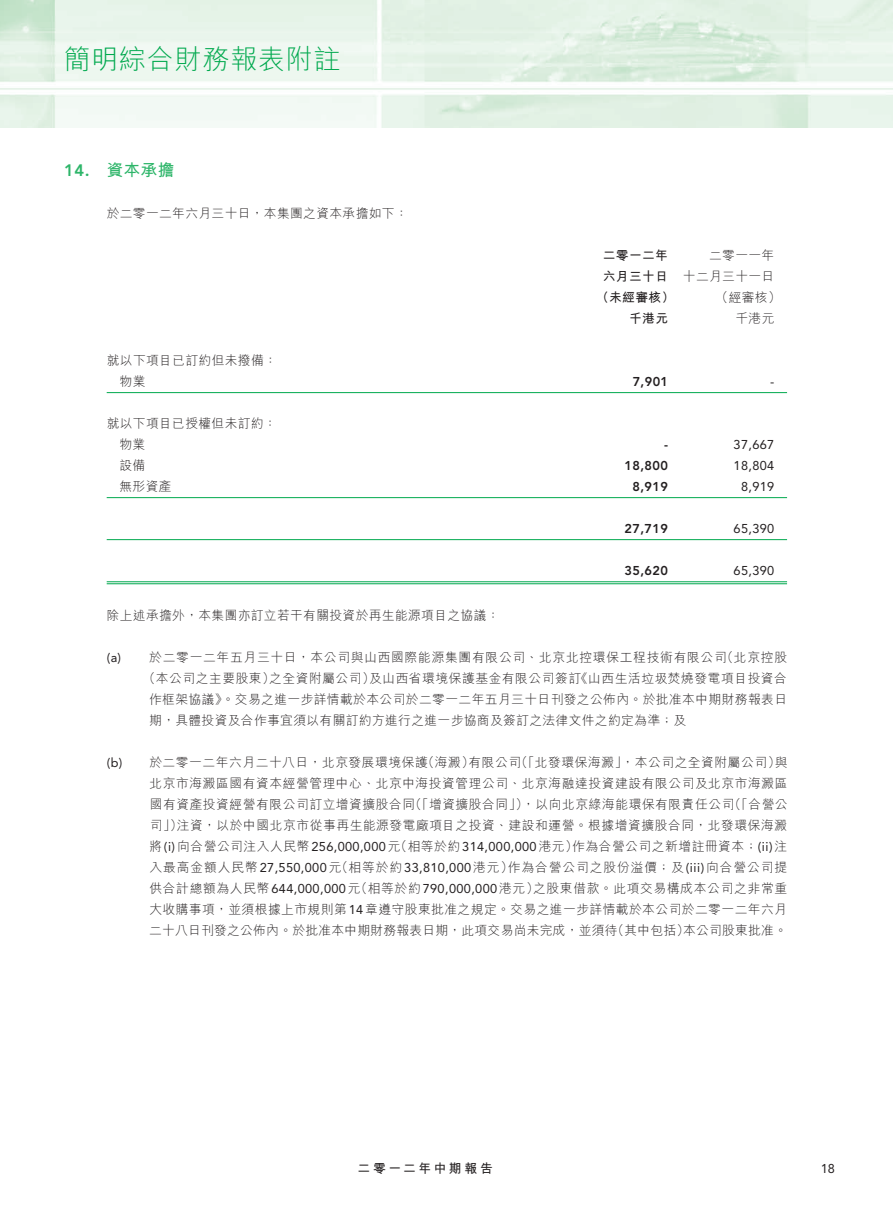
<style>
.page{position:relative;width:893px;height:1212px;background:#fff}
.page>*{position:absolute;margin:0;border:0;box-sizing:border-box;transform-origin:0 0}
.t1{font:300 27px "M Hei HK";letter-spacing:.03em;color:#00a94e}
.t2{font:700 16.5px "M Hei HK";color:#2db569}
.t3{font:800 16.5px "Avenir";color:#2db569}
.t4{font:300 12.75px/21px "M Hei HK";letter-spacing:.04em;color:#231f20}
.t5{font:12.75px "Avenir";letter-spacing:.03em;color:#231f20}
.t6{font:300 12.75px "M Hei HK";letter-spacing:.02em;color:#231f20}
.t7{font:800 12.75px "Avenir";letter-spacing:.03em;color:#231f20}
.t8{font:300 12.75px "M Hei HK";letter-spacing:.07em;color:#231f20}
.t9{font:700 12.75px/21px "M Hei HK";letter-spacing:.03em;color:#231f20}
.t10{font:700 12.75px "M Hei HK";letter-spacing:.205em;color:#231f20}
.s1{font-family:"M Hei HK";font-weight:300}
.s2{font-family:"Avenir";font-weight:400}
</style>
<div class="page">
<img style="left:0;top:0;width:893px;height:128px">
<svg style="left:574px;top:393px;width:107px;height:148px"></svg>
<hr style="left:107px;top:392px;width:680px;height:1px;background:#00a94e">
<hr style="left:107px;top:497px;width:680px;height:1px;background:#00a94e">
<hr style="left:107px;top:539px;width:680px;height:1px;background:#00a94e">
<hr style="left:107px;top:581px;width:680px;height:1px;background:#00a94e">
<hr style="left:107px;top:583px;width:680px;height:1px;background:#00a94e">
<h1 class="t1" style="left:64px;top:40px;width:278px">簡明綜合財務報表附註</h1>
<p class="t3" style="left:64px;top:161px;width:27px">14.</p>
<p class="t2" style="left:107px;top:158px;width:69px">資本承擔</p>
<p class="t4" style="left:107px;top:203px;width:303px">於二零一二年六月三十日，本集團之資本承擔如下：</p>
<p class="t4" style="left:107px;top:350px;width:172px">就以下項目已訂約但未撥備：</p>
<p class="t4" style="left:120px;top:371px;width:27px">物業</p>
<p class="t4" style="left:107px;top:413px;width:172px">就以下項目已授權但未訂約：</p>
<p class="t4" style="left:119px;top:434px;width:27px">物業</p>
<p class="t4" style="left:119px;top:455px;width:27px">設備</p>
<p class="t4" style="left:119px;top:476px;width:54px">無形資產</p>
<p class="t4" style="left:107px;top:604px;width:394px">除上述承擔外，本集團亦訂立若干有關投資於再生能源項目之協議：</p>
<p class="t9" style="left:603px;top:244px;width:67px">二零一二年六月三十日</p>
<p class="t4" style="left:709px;top:245px;width:67px">二零一一年</p>
<p class="t4" style="left:683px;top:266px;width:93px">十二月三十一日</p>
<p class="t4" style="left:716px;top:287px;width:67px">（經審核(</p>
<p class="t9" style="left:596px;top:286px;width:80px">（未經審核）</p>
<p class="t9" style="left:629px;top:307px;width:41px">千港元</p>
<p class="t4" style="left:735px;top:308px;width:40px">千港元</p>
<p class="t7" style="left:633px;top:374px;width:37px">7,901</p>
<p class="t5" style="left:770px;top:374px;width:6px">-</p>
<p class="t7" style="left:664px;top:437px;width:6px">-</p>
<p class="t5" style="left:734px;top:437px;width:42px">37,667</p>
<p class="t7" style="left:625px;top:458px;width:45px">18,800</p>
<p class="t5" style="left:734px;top:458px;width:42px">18,804</p>
<p class="t7" style="left:633px;top:479px;width:37px">8,919</p>
<p class="t5" style="left:741px;top:479px;width:35px">8,919</p>
<p class="t7" style="left:625px;top:521px;width:45px">27,719</p>
<p class="t5" style="left:733px;top:521px;width:42px">65,390</p>
<p class="t7" style="left:625px;top:563px;width:45px">35,620</p>
<p class="t5" style="left:733px;top:563px;width:42px">65,390</p>
<p class="t5" style="left:107px;top:650px;width:16px">)a(</p>
<p class="t5" style="left:107px;top:755px;width:17px">b( )</p>
<p class="t4" style="left:721px;top:646px;width:68px">（北京控股</p>
<p class="t4" style="left:149px;top:646px;width:579px">於二零一二年五月三十日，本公司與山西國際能源集團有限公司、北京北控環保工程技術有限公司</p>
<p class="t4" style="left:149px;top:667px;width:639px;text-indent:-6px">（本公司之主要股東）<br>作框架協議》。交易之進一步詳情載於本公司於二零一二年五月三十日刊發之公佈內。於批准本中期財務報表日期，具體投資及合作事宜須以有關訂約方進行之進一步協商及簽訂之法律文件之約定為準；及</p>
<p class="t4" style="left:515px;top:751px;width:274px">（「北發環保海澱，」本公司之全資附屬公司與）</p>
<p class="t4" style="left:269px;top:667px;width:107px">之全資附屬公司）</p>
<p class="t4" style="left:575px;top:667px;width:213px">《山西生活垃圾焚燒發電項目投資合</p>
<p class="t4" style="left:369px;top:667px;width:214px">及山西省環境保護基金有限公司簽訂</p>
<p class="t4" style="left:422px;top:751px;width:54px">（海澱）</p>
<p class="t4" style="left:149px;top:751px;width:280px">於二零一二年六月二十八日，北京發展環境保護</p>
<p class="t4" style="left:468px;top:751px;width:54px">有限公司</p>
<p class="t4" style="left:150px;top:772px;width:640px;text-align:right">北京市海澱區國有資本經營管理中心、北京中海投資管理公司、北京海融達投資建設有限公司及北京市海澱區（「合營公</p>
<p class="t4" style="left:409px;top:793px;width:121px">（「增資擴股合同」）</p>
<p class="t4" style="left:522px;top:793px;width:214px">，以向北京綠海能環保有限責任公司</p>
<p class="t4" style="left:177px;top:793px;width:612px;text-indent:-27px">國有資產投資經營有限公司訂立增資擴股合同<br>注資，以於中國北京市從事再生能源發電廠項目之投資、建設和運營。根據增資擴股合同，北發環保海澱</p>
<p class="t4" style="left:150px;top:814px;width:34px">司」）</p>
<p class="t5" style="left:149px;top:839px;width:430px"><span class="s1">將</span> )i( <span class="s1">向合營公司注入人民幣</span>256,000,000 <span class="s1">（元相等於約</span>314,000,000<span class="s1">港元）</span></p>
<p class="t8" style="left:508px;top:858px;width:281px">作為合營公司之股份溢價；及<span class="s2">(iii)</span>向合營公司提</p>
<p class="t4" style="left:572px;top:835px;width:217px">作為合營公司之新增註冊資本； <span class="s2">(</span> 注<span class="s2">)i i</span></p>
<p class="t5" style="left:149px;top:860px;width:365px"><span class="s1">入最高金額人民幣</span>27,550,000 <span class="s1">（元相等於約</span>33,810,000<span class="s1">港元）</span></p>
<p class="t5" style="left:149px;top:881px;width:391px"><span class="s1">供合計總額為人民幣</span>644,000,000 <span class="s1">（元相等於約</span>790,000,000<span class="s1">港元）</span></p>
<p class="t4" style="left:149px;top:898px;width:639px;text-align:right">大收購事項，並須根據上市規則第<span class="s2">14</span>章遵守股東批准之規定。交易之進一步詳情載於本公司於二零一二年六月本公司股東批准。</p>
<p class="t4" style="left:533px;top:877px;width:256px">之股東借款。此項交易構成本公司之非常重</p>
<p class="t4" style="left:611px;top:919px;width:79px">（其中包括）</p>
<p class="t6" style="left:149px;top:921px;width:470px">二十八日刊發之公佈內。於批准本中期財務報表日期，此項交易尚未完成，並須待</p>
<p class="t10" style="left:358px;top:1159px;width:137px">二零一二年中期報告</p>
<p class="t5" style="left:821px;top:1161px;width:16px">18</p>
</div>
